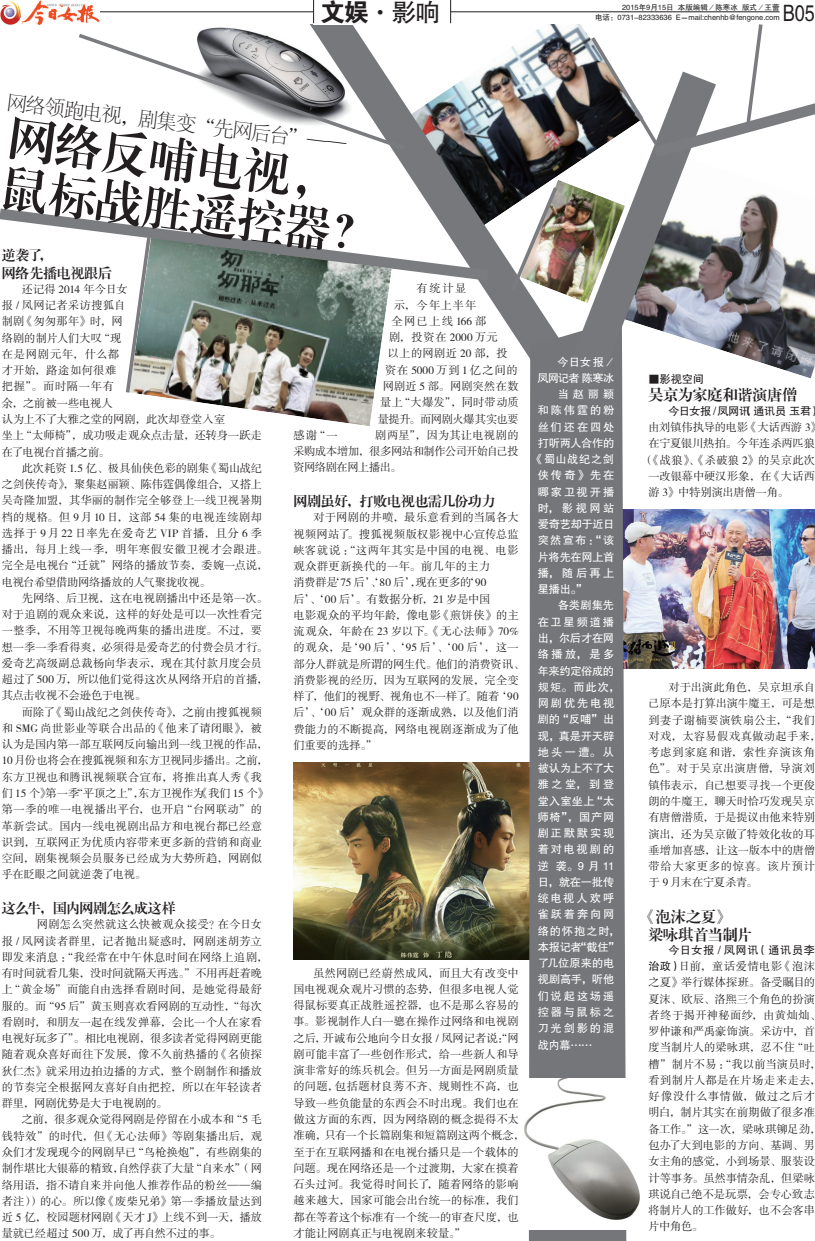
<style>
.page{position:relative;width:815px;height:1241px;background:#fff}
.page>*{position:absolute;margin:0;border:0;box-sizing:border-box;transform-origin:0 0}
.t1{font:47.5px/49.9px "FZXBSJW GB1 0";color:#231f20}
.t2{font:25px "FZHTJW GB1 0";color:#231f20}
.t3{font:22.62px "FZHTJW GB1 0";color:#231f20;scale:.8 1}
.t4{font:20px "FZSYJW GB1 0";color:#231f20}
.t5{font:15px/17.5px "FZXBSJW GB1 0";letter-spacing:-.005em;color:#231f20}
.t6{font:13.75px/17.5px "FZXBSJW GB1 0";letter-spacing:-.005em;color:#231f20}
.t7{font:11.25px/16.2px "FZSSJW GB1 0";letter-spacing:.01em;color:#231f20}
.t8{font:11.25px "FZHTJW GB1 0";letter-spacing:.075em;color:#fff}
.t9{font:11.25px "FZSSJW GB1 0";letter-spacing:-.015em;color:#231f20}
.t10{font:11.25px "FZSSJW GB1 0";letter-spacing:.035em;color:#231f20}
.t11{font:11.25px "FZHTJW GB1 0";letter-spacing:-.035em;color:#231f20}
.t12{font:11.25px "FZHTJW GB1 0";letter-spacing:-.025em;color:#fff}
.t13{font:11.25px "FZSSJW GB1 0";letter-spacing:.065em;color:#231f20}
.t14{font:11.25px "FZSSJW GB1 0";letter-spacing:-.03em;color:#231f20}
.t15{font:11.25px "FZSSJW GB1 0";letter-spacing:-.01em;color:#231f20}
.t16{font:11.25px "FZHTJW GB1 0";letter-spacing:.04em;color:#231f20}
.t17{font:11.25px "FZSSJW GB1 0";letter-spacing:.125em;color:#231f20}
.t18{font:11.25px "FZHTJW GB1 0";letter-spacing:-.03em;color:#fff}
.t19{font:11.25px "FZHTJW GB1 0";letter-spacing:-.035em;color:#fff}
.t20{font:11.25px "FZHTJW GB1 0";letter-spacing:-.04em;color:#fff}
.t21{font:11.25px "FZHTJW GB1 0";letter-spacing:-.02em;color:#fff}
.t22{font:11.25px "FZHTJW GB1 0";letter-spacing:-.005em;color:#231f20}
.t23{font:7.5px "FZHTJW GB1 0";color:#231f20}
.s1{font-family:"FZDHTJW GB1 0"}
.s2{font-family:"FZHTJW GB1 0"}
</style>
<div class="page">
<img style="left:201px;top:27px;width:47px;height:4px">
<svg style="left:310px;top:24px;width:276px;height:333px"></svg>
<img style="left:153px;top:287px;width:239px;height:139px">
<img style="left:626px;top:509px;width:189px;height:159px">
<img style="left:293px;top:762px;width:236px;height:197px">
<img style="left:745px;top:194px;width:70px;height:184px">
<div style="left:529px;top:444px;width:97px;height:796px;background:#757679"></div>
<hr style="left:37px;top:11px;width:743px;height:1px;background:#231f20">
<img style="left:0;top:1px;width:99px;height:23px">
<div style="left:313px;top:0;width:137px;height:25px;background:#fff"></div>
<svg style="left:313px;top:0;width:1px;height:23px"></svg>
<svg style="left:450px;top:0;width:1px;height:23px"></svg>
<img style="left:529px;top:32px;width:216px;height:412px">
<svg style="left:0;top:202px;width:500px;height:85px"></svg>
<svg style="left:588px;top:24px;width:227px;height:141px"></svg>
<svg style="left:124px;top:234px;width:29px;height:162px"></svg>
<svg style="left:79px;top:31px;width:330px;height:122px"></svg>
<img style="left:520px;top:180px;width:105px;height:123px">
<img style="left:508px;top:183px;width:52px;height:112px">
<img style="left:524px;top:1078px;width:116px;height:151px">
<h2 class="t2" style="left:320px;top:-1px;width:121px"><span class="s1">文娱</span>·影响</h2>
<p class="t23" style="left:622px;top:3px;width:159px">2015年9月15日 本版编辑／陈寒冰 版式／王蕾</p>
<h3 class="t3" style="left:783px;top:1px;width:42px">B05</h3>
<p class="t23" style="left:595px;top:13px;width:186px">电话：0731-82333636 E－mail:chenhb@fengone.com</p>
<h3 class="t4" style="left:8px;top:91px;width:344px;rotate:7deg">网络领跑电视，剧集变“先网后台”——</h3>
<h1 class="t1" style="left:12px;top:114px;width:382px;rotate:8deg">网络反哺电视，鼠标战胜遥控器？</h1>
<p class="t6" style="left:2px;top:247px;width:112px">逆袭了，<br>网络先播电视跟后</p>
<p class="t7" style="left:2px;top:281px;width:262px;text-indent:20px">还记得 2014 年今日女<br>报 / 凤网记者采访搜狐自<br>制剧《匆匆那年》时，网<br>络剧的制片人们大叹“现<br>在是网剧元年，什么都<br>才开始，路途如何很难<br>把握”。而时隔一年有<br>余，之前被一些电视人<br>认为上不了大雅之堂的网剧，此次却登堂入室<br>坐上“太师椅”，成功吸走观众点击量，还转身一跃走在了电视台首播之前。</p>
<p class="t7" style="left:2px;top:460px;width:268px;text-indent:20px">此次耗资 1.5 亿、极具仙侠色彩的剧集《蜀山战纪之剑侠传奇》，聚集赵丽颖、陈伟霆偶像组合，又搭上吴奇隆加盟，其华丽的制作完全够登上一线卫视暑期档的规格。但 9 月10 日，这部 54 集的电视连续剧却选择于 9 月 22 日率先在爱奇艺 VIP 首播，且分 6 季播出，每月上线一季，明年寒假安徽卫视才会跟进。完全是电视台“迁就”网络的播放节奏，委婉一点说，电视台希望借助网络播放的人气聚拢收视。</p>
<p class="t7" style="left:2px;top:590px;width:268px;text-indent:20px">先网络、后卫视，这在电视剧播出中还是第一次。对于追剧的观众来说，这样的好处是可以一次性看完一整季，不用等卫视每晚两集的播出进度。不过，要想一季一季看得爽，必须得是爱奇艺的付费会员才行。爱奇艺高级副总裁杨向华表示，现在其付款月度会员超过了 500 万，所以他们觉得这次从网络开启的首播，其点击收视不会逊色于电视。</p>
<p class="t7" style="left:2px;top:704px;width:268px;text-indent:20px">而除了《蜀山战纪之剑侠传奇》，之前由搜狐视频和 SMG 尚世影业等联合出品的《他来了请闭眼》，被认为是国内第一部互联网反向输出到一线卫视的作品，<br>10 月份也将会在搜狐视频和东方卫视同步播出。之前，东方卫视也和腾讯视频联合宣布，将推出真人秀《我们 15 个》第一季“平顶之上”，东方卫视作为《我们 15 个》第一季的唯一电视播出平台，也开启“台网联动”的革新尝试。国内一线电视剧出品方和电视台都已经意识到，互联网正为优质内容带来更多新的营销和商业空间，剧集视频会员服务已经成为大势所趋，网剧似乎在眨眼之间就逆袭了电视。</p>
<p class="t6" style="left:2px;top:899px;width:175px">这么牛，国内网剧怎么成这样</p>
<p class="t7" style="left:2px;top:916px;width:268px;text-indent:35px">网剧怎么突然就这么快被观众接受？在今日女报 / 凤网读者群里，记者抛出疑惑时，网剧迷胡芳立即发来消息：“我经常在中午休息时间在网络上追剧，有时间就看几集，没时间就隔天再选。”不用再赶着晚上“黄金场”而能自由选择看剧时间，是她觉得最舒服的。而“95 后”黄玉则喜欢看网剧的互动性，“每次看剧时，和朋友一起在线发弹幕，会比一个人在家看电视好玩多了”。相比电视剧，很多读者觉得网剧更能随着观众喜好而往下发展，像不久前热播的《名侦探狄仁杰》就采用边拍边播的方式，整个剧制作和播放的节奏完全根据网友喜好自由把控，所以在年轻读者群里，网剧优势是大于电视剧的。</p>
<p class="t7" style="left:2px;top:1111px;width:262px;text-align:justify;text-indent:20px">之前，很多观众觉得网剧是停留在小成本和“5 毛钱特效”的时代，但《无心法师》等剧集播出后，观众们才发现现今的网剧早已“鸟枪换炮”，有些剧集的制作堪比大银幕的精致，自然俘获了大量“自来水”（网络用语，指不请自来并向他人推荐作品的粉丝——编者注））的心。所以像《废柴兄弟》第一季播放量达到近 5 亿，校园题材网剧《天才 J》上线不到一天，播放量就已经超过 500 万，成了再自然不过的事。</p>
<p class="t7" style="left:417px;top:281px;width:52px">有统计显</p>
<p class="t7" style="left:394px;top:297px;width:84px">示，今年上半年</p>
<p class="t17" style="left:392px;top:315px;width:97px">全网已上线166 部</p>
<p class="t10" style="left:389px;top:331px;width:110px">剧，投资在 2000 万元</p>
<p class="t10" style="left:388px;top:348px;width:121px">以上的网剧近 20 部，投</p>
<p class="t13" style="left:385px;top:364px;width:134px">资在 5000万到 1 亿之间的</p>
<p class="t7" style="left:383px;top:378px;width:137px">网剧近 5 部。网剧突然在数</p>
<p class="t7" style="left:380px;top:395px;width:140px">量上“大爆发”，同时带动质</p>
<p class="t14" style="left:378px;top:413px;width:142px">量提升。而网剧火爆其实也要</p>
<p class="t7" style="left:293px;top:427px;width:46px">感谢“一</p>
<p class="t7" style="left:293px;top:427px;width:227px;text-align:justify;text-indent:82px">剧两星”，因为其让电视剧的采购成本增加，很多网站和制作公司开始自己投资网络剧在网上播出。</p>
<p class="t6" style="left:293px;top:493px;width:203px">网剧虽好，打败电视也需几份功力</p>
<p class="t7" style="left:293px;top:510px;width:232px;text-indent:20px">对于网剧的井喷，最乐意看到的当属各大视频网站了。搜狐视频版权影视中心宣传总监峡客就说：“这两年其实是中国的电视、电影观众群更新换代的一年。前几年的主力<br>消费群是‘75 后’、‘80 后’，现在更多的‘90<br>后’、‘00 后’。有数据分析，21 岁是中国<br>电影观众的平均年龄，像电影《煎饼侠》的主流观众，年龄在 23 岁以下。《无心法师》70%的观众，是‘90 后’、‘95 后’、‘00 后’，这一部分人群就是所谓的网生代。他们的消费资讯、消费影视的经历，因为互联网的发展，完全变样了，他们的视野、视角也不一样了。随着‘90后’、‘00 后’观众群的逐渐成熟，以及他们消费能力的不断提高，网络电视剧逐渐成为了他们重要的选择。”</p>
<p class="t7" style="left:293px;top:965px;width:232px;text-indent:20px">虽然网剧已经蔚然成风，而且大有改变中国电视观众观片习惯的态势，但很多电视人觉得鼠标要真正战胜遥控器，也不是那么容易的事。影视制作人白一骢在操作过网络和电视剧之后，开诚布公地向今日女报 / 凤网记者说：“网剧可能丰富了一些创作形式，给一些新人和导演非常好的练兵机会。但另一方面是网剧质量的问题，包括题材良莠不齐、规则性不高，也导致一些负能量的东西会不时出现。我们也在做这方面的东西，因为网络剧的概念提得不太准确，只有一个长篇剧集和短篇剧这两个概念，至于在互联网播和在电视台播只是一个载体的问题。现在网络还是一个过渡期，大家在摸着石头过河。我觉得时间长了，随着网络的影响越来越大，国家可能会出台统一的标准，我们都在等着这个标准有一个统一的审查尺度，也才能让网剧真正与电视剧来较量。”</p>
<p class="t8" style="left:558px;top:355px;width:59px">今日女报／</p>
<p class="t8" style="left:538px;top:371px;width:78px">凤网记者 陈寒冰</p>
<p class="t8" style="left:558px;top:388px;width:58px">当赵丽颖</p>
<p class="t8" style="left:538px;top:404px;width:78px">和陈伟霆的粉</p>
<p class="t8" style="left:538px;top:420px;width:78px">丝们还在四处</p>
<p class="t12" style="left:538px;top:436px;width:78px">打听两人合作的</p>
<p class="t8" style="left:532px;top:453px;width:84px">《蜀山战纪之剑</p>
<p class="t8" style="left:538px;top:469px;width:78px">侠传奇》先在</p>
<p class="t8" style="left:538px;top:485px;width:78px">哪家卫视开播</p>
<p class="t8" style="left:538px;top:501px;width:78px">时，影视网站</p>
<p class="t18" style="left:538px;top:518px;width:78px">爱奇艺却于近日</p>
<p class="t8" style="left:538px;top:534px;width:78px">突然宣布：“该</p>
<p class="t12" style="left:538px;top:550px;width:78px">片将先在网上首</p>
<p class="t8" style="left:538px;top:566px;width:78px">播，随后再上</p>
<p class="t8" style="left:538px;top:583px;width:51px">星播出。”</p>
<p class="t8" style="left:558px;top:599px;width:58px">各类剧集先</p>
<p class="t8" style="left:538px;top:615px;width:78px">在卫星频道播</p>
<p class="t8" style="left:538px;top:631px;width:78px">出，尔后才在网</p>
<p class="t8" style="left:538px;top:648px;width:78px">络播放，是多</p>
<p class="t19" style="left:538px;top:664px;width:78px">年来约定俗成的</p>
<p class="t8" style="left:538px;top:680px;width:84px">规矩。而此次，</p>
<p class="t8" style="left:538px;top:696px;width:78px">网剧优先电视</p>
<p class="t8" style="left:538px;top:713px;width:78px">剧的“反哺”出</p>
<p class="t8" style="left:538px;top:729px;width:78px">现，真是开天辟</p>
<p class="t8" style="left:538px;top:745px;width:78px">地头一遭。从</p>
<p class="t20" style="left:538px;top:761px;width:78px">被认为上不了大</p>
<p class="t8" style="left:538px;top:778px;width:78px">雅之堂，到登</p>
<p class="t8" style="left:538px;top:794px;width:78px">堂入室坐上“太</p>
<p class="t8" style="left:538px;top:810px;width:78px">师椅”，国产网</p>
<p class="t8" style="left:538px;top:826px;width:78px">剧正默默实现</p>
<p class="t8" style="left:538px;top:843px;width:78px">着对电视剧的</p>
<p class="t8" style="left:538px;top:859px;width:78px">逆 袭。9 月 11</p>
<p class="t8" style="left:538px;top:875px;width:78px">日，就在一批传</p>
<p class="t8" style="left:538px;top:891px;width:78px">统电视人欢呼</p>
<p class="t8" style="left:538px;top:908px;width:78px">雀跃着奔向网</p>
<p class="t8" style="left:538px;top:924px;width:84px">络的怀抱之时，</p>
<p class="t8" style="left:538px;top:940px;width:84px">本报记者“截住”</p>
<p class="t21" style="left:538px;top:956px;width:78px">了几位原来的电</p>
<p class="t8" style="left:538px;top:973px;width:78px">视剧高手，听他</p>
<p class="t8" style="left:538px;top:989px;width:78px">们说起这场遥</p>
<p class="t8" style="left:538px;top:1005px;width:78px">控器与鼠标之</p>
<p class="t8" style="left:538px;top:1021px;width:78px">刀光剑影的混</p>
<p class="t8" style="left:538px;top:1038px;width:56px">战内幕……</p>
<p class="t22" style="left:648px;top:372px;width:57px">■影视空间</p>
<h3 class="t5" style="left:648px;top:387px;width:150px">吴京为家庭和谐演唐僧</h3>
<p class="t11" style="left:668px;top:404px;width:154px">今日女报 /凤网讯（通讯员 玉君）</p>
<p class="t9" style="left:648px;top:421px;width:174px">由刘镇伟执导的电影《大话西游 3》</p>
<p class="t9" style="left:648px;top:437px;width:168px">在宁夏银川热拍。今年连杀两匹狼</p>
<p class="t7" style="left:643px;top:452px;width:174px">（《战狼》、《杀破狼 2》的吴京此次</p>
<p class="t7" style="left:648px;top:468px;width:168px">一改银幕中硬汉形象，在《大话西</p>
<p class="t15" style="left:648px;top:486px;width:142px">游 3》中特别演出唐僧一角。</p>
<p class="t7" style="left:648px;top:679px;width:174px;text-indent:20px">对于出演此角色，吴京坦承自己原本是打算出演牛魔王，可是想到妻子谢楠要演铁扇公主，“我们对戏，太容易假戏真做动起手来，考虑到家庭和谐，索性弃演该角色”。对于吴京出演唐僧，导演刘镇伟表示，自己想要寻找一个更俊朗的牛魔王，聊天时恰巧发现吴京有唐僧潜质，于是提议由他来特别演出，还为吴京做了特效化妆的耳垂增加喜感，让这一版本中的唐僧带给大家更多的惊喜。该片预计于 9 月末在宁夏杀青。</p>
<h3 class="t5" style="left:648px;top:908px;width:105px;text-indent:-8px">《泡沫之夏》<br>梁咏琪首当制片</h3>
<p class="t16" style="left:668px;top:943px;width:148px">今日女报 / 凤网讯（通讯员李</p>
<p class="t7" style="left:648px;top:958px;width:174px"><span class="s2">治政）</span>日前，童话爱情电影《泡沫之夏》举行媒体探班。备受瞩目的夏沫、欧辰、洛熙三个角色的扮演者终于揭开神秘面纱，由黄灿灿、罗仲谦和严禹豪饰演。采访中，首度当制片人的梁咏琪，忍不住“吐槽”制片不易：“我以前当演员时，看到制片人都是在片场走来走去，好像没什么事情做，做过之后才明白，制片其实在前期做了很多准备工作。”这一次，梁咏琪铆足劲，包办了大到电影的方向、基调、男女主角的感觉，小到场景、服装设计等事务。虽然事情杂乱，但梁咏琪说自己绝不是玩票，会专心致志将制片人的工作做好，也不会客串片中角色。</p>
</div>
